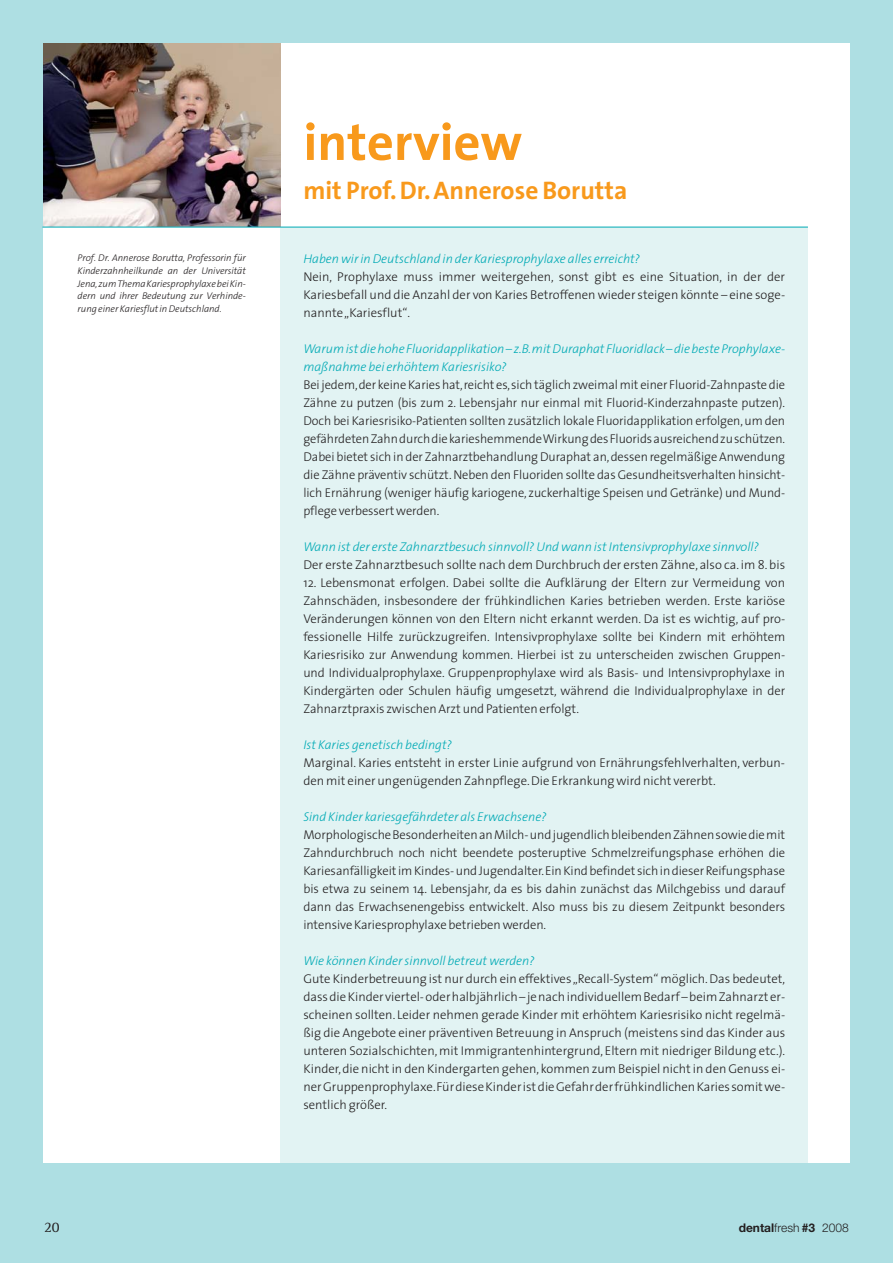
<style>
.page{position:relative;width:893px;height:1263px;background:#fff}
.page>*{position:absolute;margin:0;border:0;box-sizing:border-box;transform-origin:0 0}
.t1{font:700 52.5px "The Sans";color:#f8991c}
.t2{font:700 25.5px "The Sans";color:#f8991c}
.t3{font:15px "Rotis Serif";color:#231f20}
.t4{font:300 12.75px/18px "The Sans";color:#231f20;text-align:justify}
.t5{font:italic 300 12.75px/18px "The Sans";color:#00aab5}
.t6{font:300 12px "Helvetica Neue";color:#231f20}
.t7{font:italic 300 9.75px/12.8px "The Sans";letter-spacing:-.005em;color:#231f20;text-align:justify}
.s1{font-weight:700}
</style>
<div class="page">
<img style="left:43px;top:43px;width:238px;height:184px">
<div style="left:0;top:1163px;width:893px;height:100px;background:#aedfe3"></div>
<div style="left:0;top:0;width:43px;height:1163px;background:#aedfe3"></div>
<div style="left:850px;top:0;width:43px;height:1163px;background:#aedfe3"></div>
<div style="left:0;top:0;width:893px;height:43px;background:#aedfe3"></div>
<div style="left:281px;top:227px;width:527px;height:936px;background:#e2f3f3"></div>
<hr style="left:43px;top:227px;width:765px;height:1px;background:#00aab5">
<p class="t7" style="left:78px;top:252px;width:170px">Prof. Dr. Annerose Borutta, Professorin für Kinderzahnheilkunde an der Universität Jena, zum Thema Kariesprophylaxe bei Kin&shy;dern und ihrer Bedeutung zur Verhinde&shy;rung einer Kariesflut in Deutschland.</p>
<h1 class="t1" style="left:303px;top:115px;width:220px">interview</h1>
<h2 class="t2" style="left:303px;top:177px;width:325px">mit Prof. Dr. Annerose Borutta</h2>
<p class="t5" style="left:303px;top:251px;width:338px">Haben wir in Deutschland in der Kariesprophylaxe alles erreicht?</p>
<p class="t4" style="left:303px;top:269px;width:483px">Nein, Prophylaxe muss immer weitergehen, sonst gibt es eine Situation, in der der Kariesbefall und die Anzahl der von Karies Betroffenen wieder steigen könnte – eine soge&shy;nannte „Kariesflut“.</p>
<p class="t5" style="left:303px;top:341px;width:483px">Warum ist die hohe Fluoridapplikation – z.B.mit Duraphat Fluoridlack – die beste Prophylaxe&shy;maßnahme bei erhöhtem Kariesrisiko?</p>
<p class="t4" style="left:303px;top:377px;width:483px">Bei jedem,der keine Karies hat,reicht es,sich täglich zweimal mit einer Fluorid-Zahnpaste die Zähne zu putzen (bis zum 2. Lebensjahr nur einmal mit Fluorid-Kinderzahnpaste putzen).<br>Doch bei Kariesrisiko-Patienten sollten zusätzlich lokale Fluoridapplikation erfolgen, um den gefährdeten Zahn durch die karieshemmende Wirkung des Fluorids ausreichend zu schützen.<br>Dabei bietet sich in der Zahnarztbehandlung Duraphat an,dessen regelmäßige Anwendung die Zähne präventiv schützt. Neben den Fluoriden sollte das Gesundheitsverhalten hinsicht&shy;lich Ernährung (weniger häufig kariogene, zuckerhaltige Speisen und Getränke) und Mund&shy;pflege verbessert werden.</p>
<p class="t5" style="left:303px;top:539px;width:457px">Wann ist der erste Zahnarztbesuch sinnvoll? Und wann ist Intensivprophylaxe sinnvoll?</p>
<p class="t4" style="left:303px;top:557px;width:483px">Der erste Zahnarztbesuch sollte nach dem Durchbruch der ersten Zähne, also ca. im 8. bis</p>
<p class="t4" style="left:303px;top:575px;width:483px">12. Lebensmonat erfolgen. Dabei sollte die Aufklärung der Eltern zur Vermeidung von Zahnschäden, insbesondere der frühkindlichen Karies betrieben werden. Erste kariöse Veränderungen können von den Eltern nicht erkannt werden. Da ist es wichtig, auf pro&shy;fessionelle Hilfe zurückzugreifen. Intensivprophylaxe sollte bei Kindern mit erhöhtem Kariesrisiko zur Anwendung kommen. Hierbei ist zu unterscheiden zwischen Gruppen&shy;und Individualprophylaxe. Gruppenprophylaxe wird als Basis- und Intensivprophylaxe in Kindergärten oder Schulen häufig umgesetzt, während die Individualprophylaxe in der Zahnarztpraxis zwischen Arzt und Patienten erfolgt.</p>
<p class="t5" style="left:303px;top:737px;width:150px">Ist Karies genetisch bedingt?</p>
<p class="t4" style="left:303px;top:755px;width:483px">Marginal. Karies entsteht in erster Linie aufgrund von Ernährungsfehlverhalten, verbun&shy;den mit einer ungenügenden Zahnpflege. Die Erkrankung wird nicht vererbt.</p>
<p class="t5" style="left:303px;top:809px;width:245px">Sind Kinder kariesgefährdeter als Erwachsene?</p>
<p class="t4" style="left:303px;top:827px;width:483px">Morphologische Besonderheiten an Milch- und jugendlich bleibenden Zähnen sowie die mit Zahndurchbruch noch nicht beendete posteruptive Schmelzreifungsphase erhöhen die Kariesanfälligkeit im Kindes- und Jugendalter.Ein Kind befindet sich in dieser Reifungsphase bis etwa zu seinem 14. Lebensjahr, da es bis dahin zunächst das Milchgebiss und darauf dann das Erwachsenengebiss entwickelt. Also muss bis zu diesem Zeitpunkt besonders intensive Kariesprophylaxe betrieben werden.</p>
<p class="t5" style="left:303px;top:953px;width:233px">Wie können Kinder sinnvoll betreut werden?</p>
<p class="t4" style="left:303px;top:971px;width:483px">Gute Kinderbetreuung ist nur durch ein effektives „Recall-System“ möglich. Das bedeutet, dass die Kinder viertel- oder halbjährlich – je nach individuellem Bedarf – beim Zahnarzt er&shy;scheinen sollten. Leider nehmen gerade Kinder mit erhöhtem Kariesrisiko nicht regelmä&shy;ßig die Angebote einer präventiven Betreuung in Anspruch (meistens sind das Kinder aus unteren Sozialschichten, mit Immigrantenhintergrund, Eltern mit niedriger Bildung etc.).<br>Kinder,die nicht in den Kindergarten gehen,kommen zum Beispiel nicht in den Genuss ei&shy;ner Gruppenprophylaxe.Für diese Kinder ist die Gefahr der frühkindlichen Karies somit we&shy;sentlich größer.</p>
<p class="t3" style="left:44px;top:1222px;width:17px">20</p>
<p class="t6" style="left:739px;top:1224px;width:112px"><span class="s1">dental</span>fresh <span class="s1">#3</span> 2008</p>
</div>
